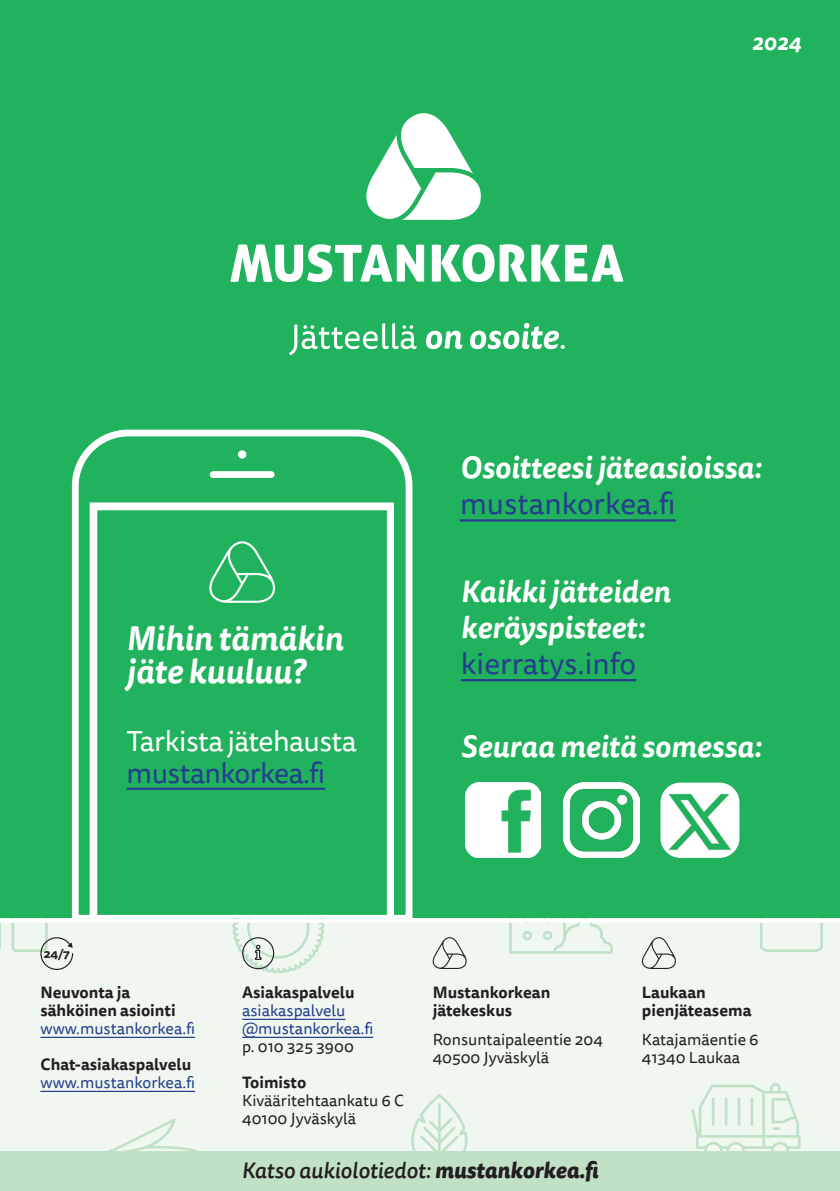
<style>
.page{position:relative;width:840px;height:1191px;background:#fff}
.page>*{position:absolute;margin:0;border:0;box-sizing:border-box;transform-origin:0 0}
.t1{font:italic 700 33.2px/33.2px "Tisa Sans Pro";color:#fff}
.leipis__KLO{font:italic 700 30px/36px "Tisa Sans Pro";color:#fff}
.leipis__KLO-2{font:30px "Tisa Sans Pro";color:#253f8e}
.taulukko__leipis{font:28.6px/32px "Tisa Sans Pro";letter-spacing:-.02em;color:#fff}
.t2{font:italic 500 22px "Tisa Sans Pro";color:#231f20}
.t3{font:italic 700 22px "Tisa Sans Pro";color:#fff}
.taulukko__leipis-2{font:700 16px/18px "Tisa Sans Pro";color:#231f20}
.taulukko__leipis-3{font:16px/18px "Tisa Sans Pro";color:#231f20}
.taulukko__leipis-4{font:16px "Tisa Sans Pro";color:#253f8e}
.taulukko__leipis-5{font:700 12.2px "Tisa Sans Pro";color:#231f20}
.s1{font-weight:400;font-style:normal;color:#253f8e}
.s2{color:#253f8e}
.s3{font-weight:800}
</style>
<div class="page">
<div style="left:0;top:0;width:839px;height:920px;background:#20b25c"></div>
<svg style="left:71px;top:429px;width:342px;height:489px"></svg>
<div style="left:213px;top:471px;width:58px;height:7px;background:#fff"></div>
<div style="left:238px;top:450px;width:8px;height:8px;background:#fff;border-radius:50%"></div>
<hr style="left:126px;top:787px;width:199px;height:3px;background:#253f8e">
<div style="left:90px;top:502px;width:303px;height:419px;border:7px solid #fff"></div>
<svg style="left:208px;top:541px;width:67px;height:62px"></svg>
<svg style="left:366px;top:113px;width:115px;height:107px"></svg>
<svg style="left:289px;top:323px;width:275px;height:32px"></svg>
<svg style="left:230px;top:244px;width:393px;height:38px"></svg>
<img style="left:465px;top:782px;width:75px;height:76px">
<img style="left:563px;top:782px;width:75px;height:76px">
<img style="left:660px;top:782px;width:79px;height:76px">
<hr style="left:460px;top:679px;width:176px;height:2px;background:#253f8e">
<hr style="left:460px;top:519px;width:215px;height:2px;background:#253f8e">
<div style="left:0;top:918px;width:839px;height:273px;background:#f0f7f0"></div>
<svg style="left:108px;top:1118px;width:90px;height:33px"></svg>
<svg style="left:411px;top:1094px;width:56px;height:57px"></svg>
<svg style="left:509px;top:923px;width:103px;height:30px"></svg>
<svg style="left:760px;top:923px;width:63px;height:29px"></svg>
<svg style="left:691px;top:1083px;width:109px;height:68px"></svg>
<svg style="left:0;top:923px;width:74px;height:47px"></svg>
<hr style="left:40px;top:1036px;width:155px;height:2px;background:#253f8e">
<hr style="left:40px;top:1090px;width:155px;height:2px;background:#253f8e">
<svg style="left:432px;top:937px;width:34px;height:32px"></svg>
<svg style="left:232px;top:923px;width:92px;height:50px"></svg>
<div style="left:242px;top:937px;width:32px;height:32px;border:1px solid #231f20;border-radius:50%"></div>
<hr style="left:242px;top:1018px;width:103px;height:2px;background:#253f8e">
<hr style="left:242px;top:1036px;width:131px;height:2px;background:#253f8e">
<svg style="left:642px;top:937px;width:33px;height:32px"></svg>
<div style="left:0;top:1151px;width:839px;height:40px;background:#c0e1c6"></div>
<hr style="left:0;top:918px;width:839px;height:4px;background:#fff">
<p class="t3" style="left:751px;top:26px;width:51px">2024</p>
<p class="leipis__KLO" style="left:460px;top:450px;width:303px">Osoitteesi jäteasioissa:</p>
<p class="leipis__KLO-2" style="left:460px;top:484px;width:217px">mustankorkea.fi</p>
<p class="leipis__KLO" style="left:460px;top:573px;width:211px">Kaikki jätteiden keräyspisteet: <span class="s1">kierratys.info</span></p>
<p class="t1" style="left:126px;top:622px;width:218px">Mihin tämäkin jäte kuuluu?</p>
<p class="taulukko__leipis" style="left:126px;top:725px;width:231px">Tarkista jätehausta <span class="s2">mustankorkea.fi</span></p>
<p class="leipis__KLO" style="left:460px;top:728px;width:303px">Seuraa meitä somessa:</p>
<p class="taulukko__leipis-5" style="left:44px;top:944px;width:27px">24/7</p>
<p class="taulukko__leipis-2" style="left:40px;top:983px;width:92px">Neuvonta ja</p>
<p class="taulukko__leipis-2" style="left:40px;top:1001px;width:137px">sähköinen asiointi</p>
<p class="taulukko__leipis-4" style="left:40px;top:1017px;width:156px">www.mustankorkea.fi</p>
<p class="taulukko__leipis-2" style="left:40px;top:1055px;width:152px">Chat-asiakaspalvelu</p>
<p class="taulukko__leipis-4" style="left:40px;top:1071px;width:156px">www.mustankorkea.fi</p>
<p class="taulukko__leipis-2" style="left:242px;top:983px;width:114px">Asiakaspalvelu</p>
<p class="taulukko__leipis-4" style="left:242px;top:999px;width:105px">asiakaspalvelu</p>
<p class="taulukko__leipis-4" style="left:242px;top:1017px;width:132px">@mustankorkea.fi</p>
<p class="taulukko__leipis-3" style="left:242px;top:1038px;width:113px">p. 010 325 3900</p>
<p class="taulukko__leipis-2" style="left:242px;top:1073px;width:66px">Toimisto</p>
<p class="taulukko__leipis-3" style="left:242px;top:1092px;width:163px">Kivääritehtaankatu 6 C<br>40100 Jyväskylä</p>
<p class="taulukko__leipis-2" style="left:432px;top:983px;width:119px">Mustankorkean jätekeskus</p>
<p class="taulukko__leipis-3" style="left:432px;top:1031px;width:172px">Ronsuntaipaleentie 204</p>
<p class="taulukko__leipis-3" style="left:432px;top:1049px;width:118px">40500 Jyväskylä</p>
<p class="t2" style="left:241px;top:1155px;width:358px">Katso aukiolotiedot: <span class="s3">mustankorkea.fi</span></p>
<p class="taulukko__leipis-2" style="left:641px;top:983px;width:111px">Laukaan pienjäteasema</p>
<p class="taulukko__leipis-3" style="left:641px;top:1031px;width:118px">Katajamäentie 6</p>
<p class="taulukko__leipis-3" style="left:641px;top:1049px;width:100px">41340 Laukaa</p>
</div>
